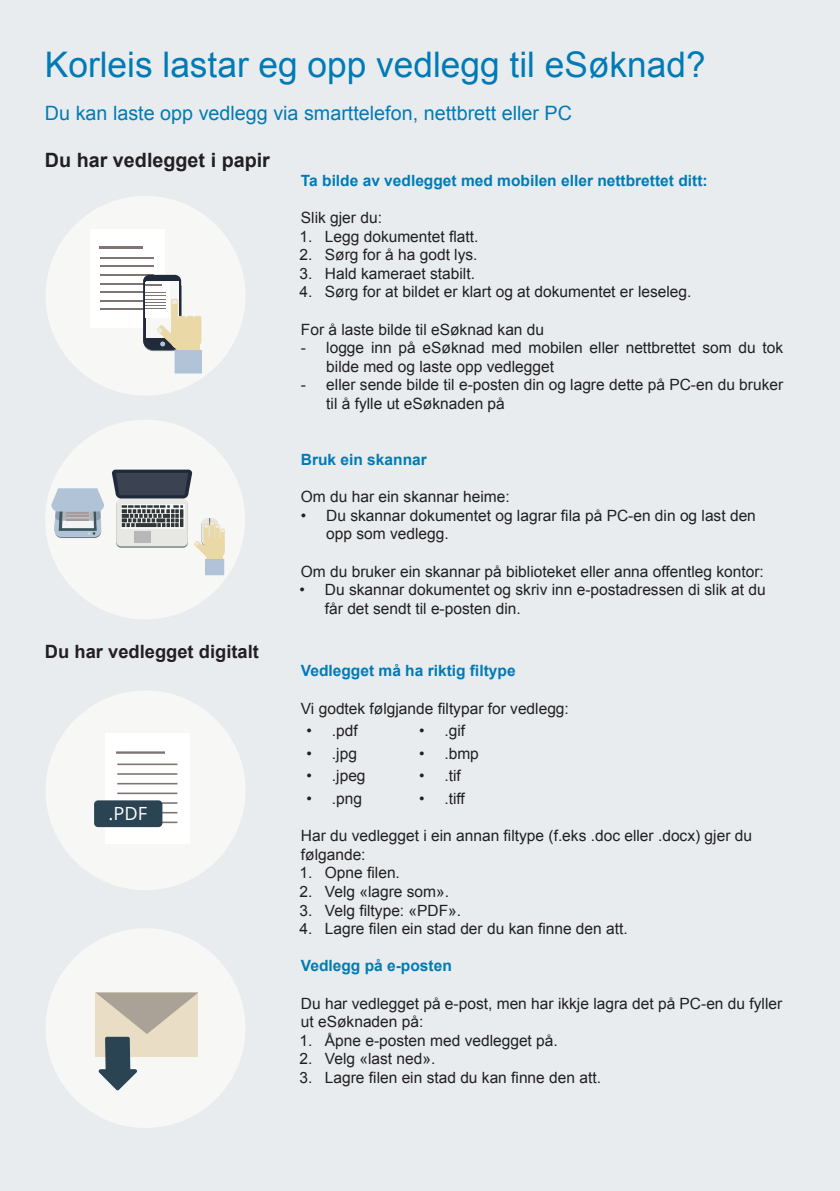
<style>
.page{position:relative;width:840px;height:1191px;background:#fff}
.page>*{position:absolute;margin:0;border:0;box-sizing:border-box;transform-origin:0 0}
.Grunnleggende_avsnit{font:35.2px "Arial";color:#007bb6}
.Grunnleggende_avsnit-2{font:19.8px "Arial";color:#007bb6}
.Grunnleggende_avsnit-3{font:700 19.8px "Arial";color:#231f20}
.Grunnleggende_avsnit-4{font:700 18.4px "Arial";color:#231f20}
.t1{font:18.2px "Open Sans";color:#fff}
.Grunnleggende_avsnit-5{font:15.6px/18.6px "Arial";color:#231f20}
.Grunnleggende_avsnit-6{font:700 15.6px "Arial";color:#007bb6}
</style>
<div class="page">
<div style="left:0;top:0;width:839px;height:1191px;background:#e8ecee"></div>
<div style="left:45px;top:196px;width:200px;height:200px;background:#f7f7f6;border-radius:50%"></div>
<div style="left:90px;top:230px;width:75px;height:98px;background:#fff"></div>
<hr style="left:100px;top:257px;width:54px;height:2px;background:#7f7673">
<hr style="left:100px;top:266px;width:54px;height:1px;background:#7f7673">
<hr style="left:100px;top:274px;width:54px;height:2px;background:#7f7673">
<hr style="left:100px;top:283px;width:54px;height:1px;background:#7f7673">
<hr style="left:100px;top:291px;width:54px;height:2px;background:#7f7673">
<hr style="left:100px;top:300px;width:54px;height:2px;background:#7f7673">
<hr style="left:100px;top:309px;width:54px;height:1px;background:#7f7673">
<hr style="left:99px;top:246px;width:44px;height:2px;background:#7f7673">
<svg style="left:143px;top:275px;width:59px;height:98px"></svg>
<div style="left:45px;top:419px;width:200px;height:200px;background:#f7f7f6;border-radius:50%"></div>
<svg style="left:116px;top:500px;width:72px;height:48px"></svg>
<div style="left:116px;top:499px;width:72px;height:47px;background:#e7e7e3;border-radius:5px"></div>
<svg style="left:51px;top:488px;width:53px;height:50px"></svg>
<div style="left:134px;top:531px;width:17px;height:12px;background:#b7b7b7"></div>
<svg style="left:121px;top:504px;width:63px;height:24px"></svg>
<svg style="left:112px;top:469px;width:80px;height:29px;background:#414856"></svg>
<svg style="left:122px;top:505px;width:61px;height:22px"></svg>
<svg style="left:194px;top:518px;width:31px;height:57px"></svg>
<div style="left:45px;top:690px;width:200px;height:200px;background:#f7f7f6;border-radius:50%"></div>
<div style="left:106px;top:732px;width:84px;height:111px;background:#fff"></div>
<hr style="left:117px;top:763px;width:60px;height:2px;background:#7f7673">
<hr style="left:117px;top:773px;width:60px;height:2px;background:#7f7673">
<hr style="left:117px;top:783px;width:60px;height:1px;background:#7f7673">
<hr style="left:117px;top:792px;width:60px;height:2px;background:#7f7673">
<hr style="left:117px;top:802px;width:60px;height:2px;background:#7f7673">
<hr style="left:117px;top:812px;width:60px;height:1px;background:#7f7673">
<hr style="left:117px;top:821px;width:60px;height:2px;background:#7f7673">
<hr style="left:116px;top:751px;width:49px;height:3px;background:#7f7673">
<div style="left:94px;top:800px;width:68px;height:27px;background:#2a4453;border-radius:4px"></div>
<div style="left:45px;top:928px;width:200px;height:200px;background:#f7f7f6;border-radius:50%"></div>
<svg style="left:95px;top:992px;width:103px;height:98px"></svg>
<p class="Grunnleggende_avsnit" style="left:45px;top:41px;width:661px">Korleis lastar eg opp vedlegg til eSøknad?</p>
<p class="Grunnleggende_avsnit-2" style="left:45px;top:99px;width:528px">Du kan laste opp vedlegg via smarttelefon, nettbrett eller PC</p>
<p class="Grunnleggende_avsnit-3" style="left:45px;top:146px;width:226px">Du har vedlegget i papir</p>
<p class="Grunnleggende_avsnit-6" style="left:301px;top:169px;width:408px">Ta bilde av vedlegget med mobilen eller nettbrettet ditt:</p>
<p class="Grunnleggende_avsnit-5" style="left:301px;top:208px;width:82px">Slik gjer du:</p>
<p class="Grunnleggende_avsnit-5" style="left:299px;top:227px;width:180px">1. Legg dokumentet flatt.</p>
<p class="Grunnleggende_avsnit-5" style="left:299px;top:245px;width:179px">2. Sørg for å ha godt lys.</p>
<p class="Grunnleggende_avsnit-5" style="left:299px;top:264px;width:177px">3. Hald kameraet stabilt.</p>
<p class="Grunnleggende_avsnit-5" style="left:299px;top:282px;width:393px">4. Sørg for at bildet er klart og at dokumentet er leseleg.</p>
<p class="Grunnleggende_avsnit-5" style="left:301px;top:320px;width:244px">For å laste bilde til eSøknad kan du</p>
<p class="Grunnleggende_avsnit-5" style="left:326px;top:338px;width:458px;text-indent:-25px">- logge inn på eSøknad med mobilen eller nettbrettet som du tok bilde med og laste opp vedlegget</p>
<p class="Grunnleggende_avsnit-5" style="left:326px;top:375px;width:458px;text-indent:-25px">- eller sende bilde til e-posten din og lagre dette på PC-en du bruker til å fylle ut eSøknaden på</p>
<p class="Grunnleggende_avsnit-4" style="left:45px;top:638px;width:215px">Du har vedlegget digitalt</p>
<p class="t1" style="left:108px;top:801px;width:40px">.PDF</p>
<p class="Grunnleggende_avsnit-6" style="left:301px;top:448px;width:127px">Bruk ein skannar</p>
<p class="Grunnleggende_avsnit-5" style="left:301px;top:487px;width:210px">Om du har ein skannar heime:</p>
<p class="Grunnleggende_avsnit-5" style="left:326px;top:506px;width:431px;text-indent:-25px">• Du skannar dokumentet og lagrar fila på PC-en din og last den opp som vedlegg.</p>
<p class="Grunnleggende_avsnit-5" style="left:301px;top:561px;width:464px">Om du bruker ein skannar på biblioteket eller anna offentleg kontor:</p>
<p class="Grunnleggende_avsnit-5" style="left:325px;top:580px;width:442px;text-indent:-25px">• Du skannar dokumentet og skriv inn e-postadressen di slik at du får det sendt til e-posten din.</p>
<p class="Grunnleggende_avsnit-6" style="left:301px;top:660px;width:216px">Vedlegget må ha riktig filtype</p>
<p class="Grunnleggende_avsnit-5" style="left:301px;top:698px;width:269px">Vi godtek følgjande filtypar for vedlegg:</p>
<p class="Grunnleggende_avsnit-5" style="left:306px;top:721px;width:53px">• .pdf</p>
<p class="Grunnleggende_avsnit-5" style="left:419px;top:721px;width:48px">• .gif</p>
<p class="Grunnleggende_avsnit-5" style="left:306px;top:744px;width:52px">• .jpg</p>
<p class="Grunnleggende_avsnit-5" style="left:419px;top:744px;width:61px">• .bmp</p>
<p class="Grunnleggende_avsnit-5" style="left:306px;top:766px;width:60px">• .jpeg</p>
<p class="Grunnleggende_avsnit-5" style="left:419px;top:766px;width:43px">• .tif</p>
<p class="Grunnleggende_avsnit-5" style="left:306px;top:789px;width:57px">• .png</p>
<p class="Grunnleggende_avsnit-5" style="left:419px;top:789px;width:47px">• .tiff</p>
<p class="Grunnleggende_avsnit-5" style="left:301px;top:826px;width:452px">Har du vedlegget i ein annan filtype (f.eks .doc eller .docx) gjer du følgande:</p>
<p class="Grunnleggende_avsnit-5" style="left:299px;top:863px;width:102px">1. Opne filen.</p>
<p class="Grunnleggende_avsnit-5" style="left:299px;top:882px;width:151px">2. Velg «lagre som».</p>
<p class="Grunnleggende_avsnit-5" style="left:299px;top:900px;width:163px">3. Velg filtype: «PDF».</p>
<p class="Grunnleggende_avsnit-5" style="left:299px;top:919px;width:329px">4. Lagre filen ein stad der du kan finne den att.</p>
<p class="Grunnleggende_avsnit-6" style="left:301px;top:955px;width:152px">Vedlegg på e-posten</p>
<p class="Grunnleggende_avsnit-5" style="left:301px;top:993px;width:482px">Du har vedlegget på e-post, men har ikkje lagra det på PC-en du fyller ut eSøknaden på:</p>
<p class="Grunnleggende_avsnit-5" style="left:299px;top:1031px;width:260px">1. Åpne e-posten med vedlegget på.</p>
<p class="Grunnleggende_avsnit-5" style="left:299px;top:1049px;width:137px">2. Velg «last ned».</p>
<p class="Grunnleggende_avsnit-5" style="left:299px;top:1068px;width:303px">3. Lagre filen ein stad du kan finne den att.</p>
</div>
